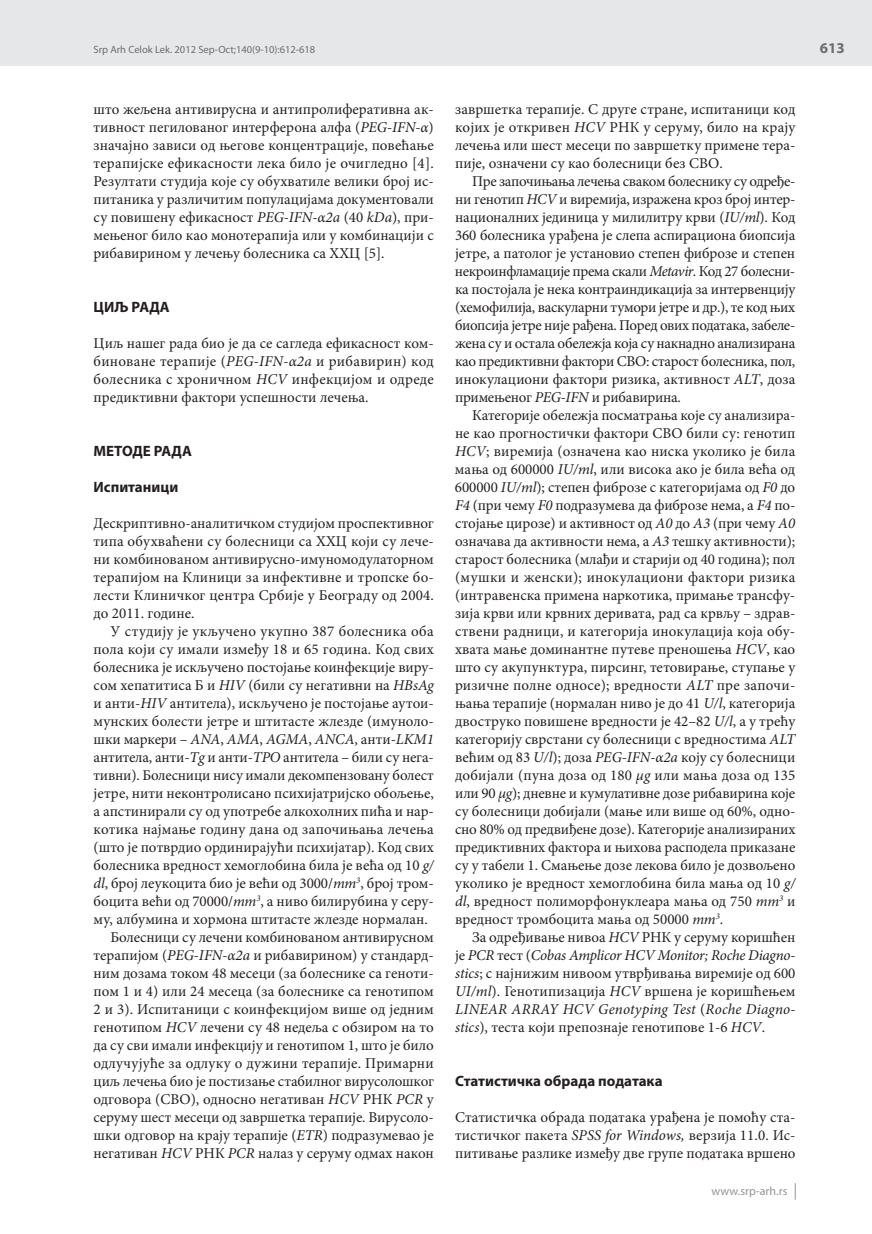
<style>
.page{position:relative;width:872px;height:1234px;background:#fff}
.page>*{position:absolute;margin:0;border:0;box-sizing:border-box;transform-origin:0 0}
.t1{font:15px/18px "Minion Pro";color:#231f20;text-align:justify}
.t2{font:700 15px "Myriad Pro";color:#231f20}
.t3{font:700 15px "Myriad Pro";color:#6c6d70}
.t4{font:12px "Myriad Pro";letter-spacing:.005em;color:#939598}
.t5{font:10.5px "Myriad Pro";color:#6c6d70}
.s1{font-style:italic}
</style>
<div class="page">
<div style="left:0;top:0;width:872px;height:66px;background:#e6e7e9"></div>
<svg style="left:795px;top:1183px;width:1px;height:16px"></svg>
<p class="t5" style="left:94px;top:43px;width:223px">Srp Arh Celok Lek. 2012 Sep-Oct;140(9-10):612-618</p>
<p class="t3" style="left:820px;top:38px;width:26px">613</p>
<p class="t1" style="left:94px;top:100px;width:342px">што же-ље-на ан-ти-ви-ру-сна и ан-ти-про-ли-фе-ра-тив-на ак&shy;тив-ност пе-ги-ло-ва-ног ин-тер-фе-ро-на ал-фа (<span class="s1">PEG-IFN-α</span>) зна-чај-но за-ви-си од ње-го-ве кон-цен-тра-ци-је, по-ве-ћа-ње те-ра-пиј-ске ефи-ка-сно-сти ле-ка би-ло је очи-глед-но [4].<br>Ре-зул-та-ти сту-ди-ја ко-је су об-у-хва-ти-ле ве-ли-ки број ис&shy;пи-та-ни-ка у раз-ли-чи-тим по-пу-ла-ци-ја-ма до-ку-мен-то-ва-ли су по-ви-ше-ну ефи-ка-сност <span class="s1">PEG-IFN-α2a</span> (40 <span class="s1">kDa</span>), при&shy;ме-ње-ног би-ло као мо-но-те-ра-пи-ја или у ком-би-на-ци-ји с ри-ба-ви-ри-ном у ле-че-њу бо-ле-сни-ка са ХХЦ [5].</p>
<p class="t2" style="left:94px;top:297px;width:78px">ЦИЉ РАДА</p>
<p class="t1" style="left:94px;top:334px;width:342px">Циљ на-шег ра-да био је да се са-гле-да ефи-ка-сност ком&shy;би-но-ва-не те-ра-пи-је (<span class="s1">PEG-IFN-α2a</span> и ри-ба-ви-рин) код бо-ле-сни-ка с хро-нич-ном <span class="s1">HCV</span> ин-фек-ци-јом и од-ре-де пре-дик-тив-ни фак-то-ри успе-шно-сти ле-че-ња.</p>
<p class="t2" style="left:94px;top:441px;width:100px">МЕТОДЕ РАДА</p>
<p class="t2" style="left:94px;top:477px;width:86px">Испитаници</p>
<p class="t1" style="left:94px;top:514px;width:342px">Де-скрип-тив-но-ана-ли-тич-ком сту-ди-јом про-спек-тив-ног ти-па об-у-хва-ће-ни су бо-ле-сни-ци са ХХЦ ко-ји су ле-че&shy;ни ком-би-но-ва-ном ан-ти-ви-ру-сно-иму-но-мо-ду-ла-тор-ном те-ра-пи-јом на Кли-ни-ци за ин-фек-тив-не и троп-ске бо&shy;ле-сти Кли-нич-ког цен-тра Ср-би-је у Бе-о-гра-ду од 2004. до 2011. го-ди-не.</p>
<p class="t1" style="left:111px;top:622px;width:325px">У сту-ди-ју је укљу-че-но укуп-но 387 бо-ле-сни-ка оба</p>
<p class="t1" style="left:94px;top:640px;width:342px">по-ла ко-ји су има-ли из-ме-ђу 18 и 65 го-ди-на. Код свих</p>
<p class="t1" style="left:93px;top:658px;width:342px">бо-ле-сни-ка је ис-кљу-че-но по-сто-ја-ње ко-ин-фек-ци-је ви-ру-</p>
<p class="t1" style="left:94px;top:676px;width:342px">сом хе-па-ти-ти-са Б и <span class="s1">HIV</span> (би-ли су не-га-тив-ни на <span class="s1">HBsAg</span></p>
<p class="t1" style="left:93px;top:694px;width:342px">и ан-ти-<span class="s1">HIV</span> ан-ти-те-ла), ис-кљу-че-но је по-сто-ја-ње ауто-и-</p>
<p class="t1" style="left:93px;top:712px;width:342px">мун-ских бо-ле-сти је-тре и шти-та-сте жле-зде (иму-но-ло-</p>
<p class="t1" style="left:93px;top:730px;width:342px">шки мар-ке-ри – <span class="s1">ANA</span>, <span class="s1">AMA</span>, <span class="s1">AG-MA</span>, <span class="s1">AN-CA</span>, ан-ти-<span class="s1">LKM1</span></p>
<p class="t1" style="left:94px;top:748px;width:342px">ан-ти-те-ла, ан-ти-<span class="s1">Tg</span> и ан-ти-<span class="s1">TPO</span> ан-ти-те-ла – би-ли су не-га-</p>
<p class="t1" style="left:94px;top:766px;width:342px">тив-ни). Бо-ле-сни-ци ни-су има-ли де-ком-пен-зо-ва-ну бо-лест</p>
<p class="t1" style="left:93px;top:784px;width:342px">је-тре, ни-ти не-кон-тро-ли-са-но пси-хи-ја-триј-ско обо-ље-ње,</p>
<p class="t1" style="left:93px;top:802px;width:342px">а ап-сти-ни-ра-ли су од упо-тре-бе ал-ко-хол-них пи-ћа и нар-</p>
<p class="t1" style="left:94px;top:820px;width:342px">ко-ти-ка нај-ма-ње го-ди-ну да-на од за-по-чи-ња-ња ле-че-ња</p>
<p class="t1" style="left:94px;top:838px;width:342px">(што је по-твр-дио ор-ди-ни-ра-ју-ћи пси-хи-ја-тар). Код свих</p>
<p class="t1" style="left:93px;top:856px;width:342px">бо-ле-сни-ка вред-ност хе-мо-гло-би-на би-ла је ве-ћа од 10 <span class="s1">g/</span></p>
<p class="t1" style="left:94px;top:874px;width:342px"><span class="s1">dl</span>, број ле-у-ко-ци-та био је ве-ћи од 3000/<span class="s1">mm</span><sup>3</sup>, број тром-</p>
<p class="t1" style="left:94px;top:892px;width:342px">бо-ци-та ве-ћи од 70000/<span class="s1">mm</span><sup>3</sup>, а ни-во би-ли-ру-би-на у се-ру-</p>
<p class="t1" style="left:94px;top:910px;width:336px">му, ал-бу-ми-на и хор-мо-на шти-та-сте жле-зде нор-ма-лан.</p>
<p class="t1" style="left:111px;top:928px;width:325px">Бо-ле-сни-ци су ле-че-ни ком-би-но-ва-ном ан-ти-ви-ру-сном</p>
<p class="t1" style="left:94px;top:946px;width:342px">те-ра-пи-јом (<span class="s1">PEG-IFN-α2a</span> и ри-ба-ви-ри-ном) у стан-дард-</p>
<p class="t1" style="left:94px;top:964px;width:342px">ним до-за-ма то-ком 48 ме-се-ци (за бо-ле-сни-ке са ге-но-ти-</p>
<p class="t1" style="left:93px;top:982px;width:342px">пом 1 и 4) или 24 ме-се-ца (за бо-ле-сни-ке са ге-но-ти-пом</p>
<p class="t1" style="left:93px;top:1000px;width:342px">2 и 3). Ис-пи-та-ни-ци с ко-ин-фек-ци-јом ви-ше од јед-ним</p>
<p class="t1" style="left:93px;top:1018px;width:342px">ге-но-ти-пом <span class="s1">HCV</span> ле-че-ни су 48 не-де-ља с об-зи-ром на то</p>
<p class="t1" style="left:93px;top:1036px;width:342px">да су сви има-ли ин-фек-ци-ју и ге-но-ти-пом 1, што је би-ло</p>
<p class="t1" style="left:93px;top:1054px;width:342px">од-лу-чу-ју-ће за од-лу-ку о ду-жи-ни те-ра-пи-је. При-мар-ни</p>
<p class="t1" style="left:93px;top:1072px;width:342px">циљ ле-че-ња био је по-сти-за-ње ста-бил-ног ви-ру-со-ло-шког</p>
<p class="t1" style="left:93px;top:1090px;width:342px">од-го-во-ра (СВО), од-но-сно не-га-ти-ван <span class="s1">HCV</span> РНК <span class="s1">PCR</span> у</p>
<p class="t1" style="left:94px;top:1108px;width:342px">се-ру-му шест ме-се-ци од за-вр-шет-ка те-ра-пи-је. Ви-ру-со-ло-</p>
<p class="t1" style="left:93px;top:1126px;width:342px">шки од-го-вор на кра-ју те-ра-пи-је (<span class="s1">ETR</span>) под-ра-зу-ме-вао је</p>
<p class="t1" style="left:93px;top:1144px;width:342px">не-га-ти-ван <span class="s1">HCV</span> РНК <span class="s1">PCR</span> на-лаз у се-ру-му од-мах на-кон</p>
<p class="t1" style="left:455px;top:100px;width:342px">за-вр-шет-ка те-ра-пи-је. С дру-ге стра-не, ис-пи-та-ни-ци код ко-јих је от-кри-вен <span class="s1">HCV</span> РНК у се-ру-му, би-ло на кра-ју ле-че-ња или шест ме-се-ци по за-вр-шет-ку при-ме-не те-ра&shy;пи-је, озна-че-ни су као бо-ле-сни-ци без СВО.</p>
<p class="t1" style="left:455px;top:172px;width:342px;text-indent:17px">Пре за-по-чи-ња-ња ле-че-ња сва-ком бо-ле-сни-ку су од-ре-ђе&shy;ни ге-но-тип <span class="s1">HCV</span> и ви-ре-ми-ја, из-ра-же-на кроз број ин-тер&shy;на-ци-о-нал-них је-ди-ни-ца у ми-ли-ли-тру кр-ви (<span class="s1">IU/ml</span>). Код 360 бо-ле-сни-ка ура-ђе-на је сле-па аспи-ра-ци-о-на би-оп-си-ја је-тре, а па-то-лог је уста-но-вио сте-пен фи-бро-зе и сте-пен не-кро-ин-фла-ма-ци-је пре-ма ска-ли <span class="s1">Me-ta-vir</span>. Код 27 бо-ле-сни&shy;ка по-сто-ја-ла је не-ка кон-тра-ин-ди-ка-ци-ја за ин-тер-вен-ци-ју (хе-мо-фи-ли-ја, ва-ску-лар-ни ту-мо-ри је-тре и др.), те код њих би-оп-си-ја је-тре ни-је ра-ђе-на. По-ред ових по-да-та-ка, за-бе-ле&shy;же-на су и оста-ла обе-леж-ја ко-ја су на-кнад-но ана-ли-зи-ра-на као пре-дик-тив-ни фак-то-ри СВО: ста-рост бо-ле-сни-ка, пол, ино-ку-ла-ци-о-ни фак-то-ри ри-зи-ка, ак-тив-ност <span class="s1">ALT</span>, до-за при-ме-ње-ног <span class="s1">PEG-IFN</span> и ри-ба-ви-ри-на.</p>
<p class="t1" style="left:455px;top:406px;width:342px;text-indent:17px">Ка-те-го-ри-је обе-леж-ја по-сма-тра-ња ко-је су ана-ли-зи-ра&shy;не као прог-но-стич-ки фак-то-ри СВО би-ли су: ге-но-тип <span class="s1">HCV</span>; ви-ре-ми-ја (озна-че-на као ни-ска уко-ли-ко је би-ла ма-ња од 600000 <span class="s1">IU/ml</span>, или ви-со-ка ако је би-ла ве-ћа од 600000 <span class="s1">IU/ml</span>); сте-пен фи-бро-зе с ка-те-го-ри-ја-ма од <span class="s1">F0</span> до <span class="s1">F4</span> (при че-му <span class="s1">F0</span> под-ра-зу-ме-ва да фи-бро-зе не-ма, а <span class="s1">F4</span> по&shy;сто-ја-ње ци-ро-зе) и ак-тив-ност од <span class="s1">A0</span> до <span class="s1">A3</span> (при че-му <span class="s1">A0 </span>озна-ча-ва да ак-тив-но-сти не-ма, а <span class="s1">A3</span> те-шку ак-тив-но-сти); ста-рост бо-ле-сни-ка (мла-ђи и ста-ри-ји од 40 го-ди-на); пол (му-шки и жен-ски); ино-ку-ла-ци-о-ни фак-то-ри ри-зи-ка (ин-тра-вен-ска при-ме-на нар-ко-ти-ка, при-ма-ње тран-сфу&shy;зи-ја кр-ви или крв-них де-ри-ва-та, рад са кр-вљу – здрав&shy;стве-ни рад-ни-ци, и ка-те-го-ри-ја ино-ку-ла-ци-ја ко-ја об-у&shy;хва-та ма-ње до-ми-нант-не пу-те-ве пре-но-ше-ња <span class="s1">HCV</span>, као што су аку-пунк-ту-ра, пир-синг, те-то-ви-ра-ње, сту-па-ње у ри-зич-не пол-не од-но-се); вред-но-сти <span class="s1">ALT</span> пре за-по-чи&shy;ња-ња те-ра-пи-је (нор-ма-лан ни-во је до 41 <span class="s1">U/l</span>, ка-те-го-ри-ја дво-стру-ко по-ви-ше-не вред-но-сти је 42–82 <span class="s1">U/l</span>, а у тре-ћу ка-те-го-ри-ју свр-ста-ни су бо-ле-сни-ци с вред-но-сти-ма <span class="s1">ALT </span>ве-ћим од 83 <span class="s1">U/l</span>); до-за <span class="s1">PEG-IFN-α2a</span> ко-ју су бо-ле-сни-ци до-би-ја-ли (пу-на до-за од 180 <span class="s1">µg</span> или ма-ња до-за од 135 или 90 <span class="s1">µg</span>); днев-не и ку-му-ла-тив-не до-зе ри-ба-ви-ри-на ко-је су бо-ле-сни-ци до-би-ја-ли (ма-ње или ви-ше од 60%, од-но&shy;сно 80% од пред-ви-ђе-не до-зе). Ка-те-го-ри-је ана-ли-зи-ра-них пре-дик-тив-них фак-то-ра и њи-хо-ва рас-по-де-ла при-ка-за-не су у та-бе-ли 1. Сма-ње-ње до-зе ле-ко-ва би-ло је до-зво-ље-но уко-ли-ко је вред-ност хе-мо-гло-би-на би-ла ма-ња од 10 <span class="s1">g/ dl</span>, вред-ност по-ли-мор-фо-ну-кле-а-ра ма-ња од 750 <span class="s1">mm</span><sup>3</sup> и вред-ност тром-бо-ци-та ма-ња од 50000 <span class="s1">mm</span><sup>3</sup>.</p>
<p class="t1" style="left:455px;top:928px;width:342px;text-indent:17px">За од-ре-ђи-ва-ње ни-воа <span class="s1">HCV</span> РНК у се-ру-му ко-ри-шћен је <span class="s1">PCR</span> тест (<span class="s1">Co-bas Am-pli-cor HCV Mo-ni-tor; Roc-he Di-ag-no&shy;stics</span>; с нај-ни-жим ни-во-ом утвр-ђи-ва-ња ви-ре-ми-је од 600<br><span class="s1">UI/ml</span>). Ге-но-ти-пи-за-ци-ја <span class="s1">HCV</span> вр-ше-на је ко-ри-шће-њем <span class="s1">LI-NE-AR AR-RAY HCV Ge-notyping Test</span> (<span class="s1">Roc-he Di-ag-no&shy;stics</span>), те-ста ко-ји пре-по-зна-је ге-но-ти-по-ве 1-6 <span class="s1">HCV</span>.</p>
<p class="t2" style="left:455px;top:1071px;width:209px">Статистичка обрада података</p>
<p class="t1" style="left:455px;top:1108px;width:342px">Ста-ти-стич-ка об-ра-да по-да-та-ка ура-ђе-на је по-мо-ћу ста&shy;ти-стич-ког па-ке-та <span class="s1">SPSS for Win-dows,</span> вер-зи-ја 11.0. Ис&shy;пи-ти-ва-ње раз-ли-ке из-ме-ђу две гру-пе по-да-та-ка вр-ше-но</p>
<p class="t4" style="left:711px;top:1183px;width:77px">www.srp-arh.rs</p>
</div>
